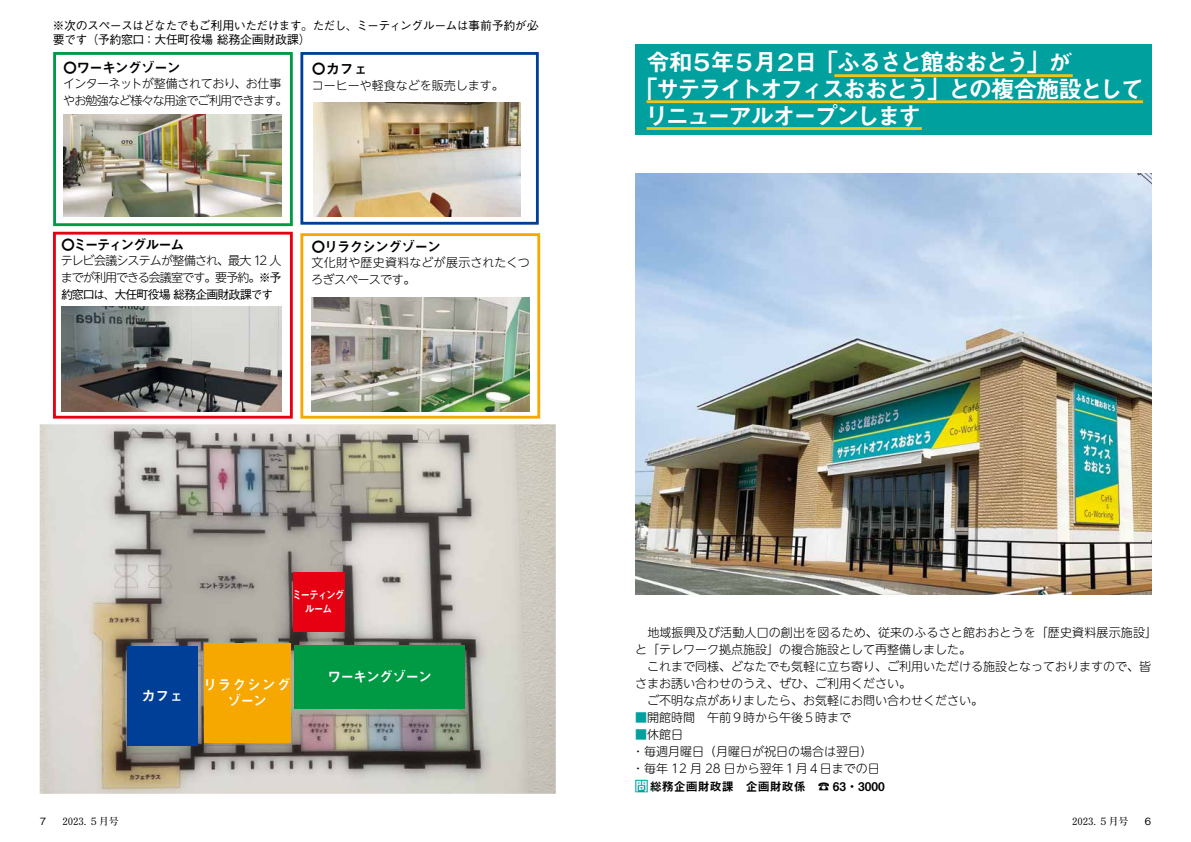
<style>
.page{position:relative;width:1191px;height:842px;background:#fff}
.page>*{position:absolute;margin:0;border:0;box-sizing:border-box;transform-origin:0 0}
.t1{font:24px "Midashi Go Pro MB31";letter-spacing:-.12em;color:#fff}
.t2{font:14px "Midashi Go Pro MB31";letter-spacing:-.085em;color:#000}
.t3{font:14px "Midashi Go Pro MB31";letter-spacing:-.13em;color:#000}
.t4{font:14px/16px "Midashi Go Pro MB31";letter-spacing:.05em;color:#fff;text-align:center}
.t5{font:14px "Midashi Go Pro MB31";letter-spacing:-.085em;color:#fff}
.t6{font:14px "Midashi Go Pro MB31";letter-spacing:-.055em;color:#fff}
.t7{font:300 12px/17px "UD Shin M Go Pro";color:#000}
.t8{font:500 12px/14px "Gothic BBB Pro";letter-spacing:-.065em;color:#000}
.t9{font:300 12px/17px "UD Shin M Go Pro";letter-spacing:-.075em;color:#000}
.t10{font:300 12px/17px "UD Shin M Go Pro";letter-spacing:-.06em;color:#000}
.t11{font:12px "Midashi Go Pro MB31";color:#000}
.t12{font:11px/14px "Midashi Go Pro MB31";letter-spacing:-.12em;color:#fff;text-align:center;scale:.9 1}
.t13{font:700 10px "Futo Min A101 Pro";color:#000}
.t14{font:500 10px "Gothic BBB Pro";color:#000}
.s1{font-family:"Gothic BBB Pro";font-weight:500}
.s2{color:#00a09e}
.s3{font-size:13px;color:#00a09e}
</style>
<div class="page">
<div style="left:300px;top:52px;width:239px;height:173px;border:3px solid #003f98"></div>
<img style="left:63px;top:114px;width:218px;height:102px">
<div style="left:53px;top:52px;width:240px;height:174px;border:3px solid #094"></div>
<img style="left:312px;top:297px;width:217px;height:115px">
<img style="left:61px;top:306px;width:220px;height:106px">
<div style="left:53px;top:232px;width:240px;height:187px;border:3px solid #e60012"></div>
<div style="left:300px;top:233px;width:240px;height:186px;border:3px solid #f6a800"></div>
<img style="left:635px;top:173px;width:516px;height:422px">
<img style="left:40px;top:424px;width:516px;height:370px">
<div style="left:635px;top:45px;width:516px;height:90px;background:#00a09e"></div>
<hr style="left:834px;top:74px;width:238px;height:3px;background:#f1c418">
<hr style="left:646px;top:100px;width:497px;height:3px;background:#f1c418">
<hr style="left:646px;top:127px;width:276px;height:3px;background:#f1c418">
<div style="left:128px;top:646px;width:70px;height:100px;background:#003f98"></div>
<div style="left:293px;top:572px;width:51px;height:59px;background:#e60012"></div>
<div style="left:204px;top:643px;width:87px;height:100px;background:#f6a800"></div>
<div style="left:295px;top:645px;width:170px;height:64px;background:#094"></div>
<img style="left:314px;top:103px;width:207px;height:113px">
<p class="t8" style="left:53px;top:17px;width:488px">※次のスペースはどなたでもご利用いただけます。ただし、ミーティングルームは事前予約が必要です（予約窓口：大任町役場総務企画財政課(</p>
<p class="t2" style="left:63px;top:56px;width:119px">〇ワーキングゾーン</p>
<p class="t10" style="left:63px;top:75px;width:226px">インターネットが整備されており、お仕事やお勉強など様々な用途でご利用できます。</p>
<p class="t2" style="left:312px;top:58px;width:57px">〇カフェ</p>
<p class="t7" style="left:312px;top:76px;width:193px">コーヒーや軽食などを販売します。</p>
<p class="t3" style="left:61px;top:233px;width:125px">〇ミーティングルーム</p>
<p class="t9" style="left:61px;top:251px;width:222px">テレビ会議システムが整備され、最大 12 人までが利用できる会議室です。要予約。<span class="s1">※予</span></p>
<p class="t8" style="left:61px;top:286px;width:214px">約窓口は、大任町役場総務企画財政課です</p>
<p class="t2" style="left:311px;top:236px;width:131px">〇リラクシングゾーン</p>
<p class="t7" style="left:311px;top:254px;width:220px">文化財や歴史資料などが展示されたくつろぎスペースです。</p>
<h1 class="t1" style="left:793px;top:43px;width:280px">日「ふるさと館おおとう」が</h1>
<h1 class="t1" style="left:646px;top:43px;width:132px">令和５年５月</h1>
<h1 class="t1" style="left:634px;top:70px;width:512px">「サテライトオフィスおおとう」との複合施設として</h1>
<h1 class="t1" style="left:645px;top:97px;width:278px">リニューアルオープンします</h1>
<h1 class="t1" style="left:773px;top:43px;width:25px">２</h1>
<p class="t6" style="left:142px;top:685px;width:43px">カフェ</p>
<p class="t12" style="left:292px;top:586px;width:60px">ミーティングルーム</p>
<p class="t4" style="left:203px;top:675px;width:89px">リラクシングゾーン</p>
<p class="t5" style="left:327px;top:666px;width:106px">ワーキングゾーン</p>
<p class="t14" style="left:40px;top:813px;width:8px">7</p>
<p class="t13" style="left:62px;top:814px;width:58px">2023. ５月号</p>
<p class="t7" style="left:635px;top:623px;width:523px">　地域振興及び活動人口の創出を図るため、従来のふるさと館おおとうを「歴史資料展示施設「と「テレワーク拠点施設」の複合施設として再整備しました。<br>　これまで同様、どなたでも気軽に立ち寄り、ご利用いただける施設となっておりますので、皆さまお誘い合わせのうえ、ぜひ、ご利用ください。<br>　ご不明な点がありましたら、お気軽にお問い合わせください。</p>
<p class="t7" style="left:635px;top:708px;width:217px"><span class="s2">■</span>開館時間　午前９時から午後５時まで</p>
<p class="t7" style="left:632px;top:725px;width:249px"><span class="s2">■</span>休館日<br>・毎週月曜日（月曜日が祝日の場合は翌日(・毎年 12 月 28 日から翌年１月４日までの日</p>
<p class="t11" style="left:817px;top:776px;width:69px">☎ 63・3000</p>
<p class="t11" style="left:635px;top:776px;width:172px"><span class="s3">問</span>総務企画財政課　企画財政係</p>
<p class="t13" style="left:1072px;top:814px;width:58px">2023. ５月号</p>
<p class="t14" style="left:1145px;top:813px;width:8px">6</p>
</div>
